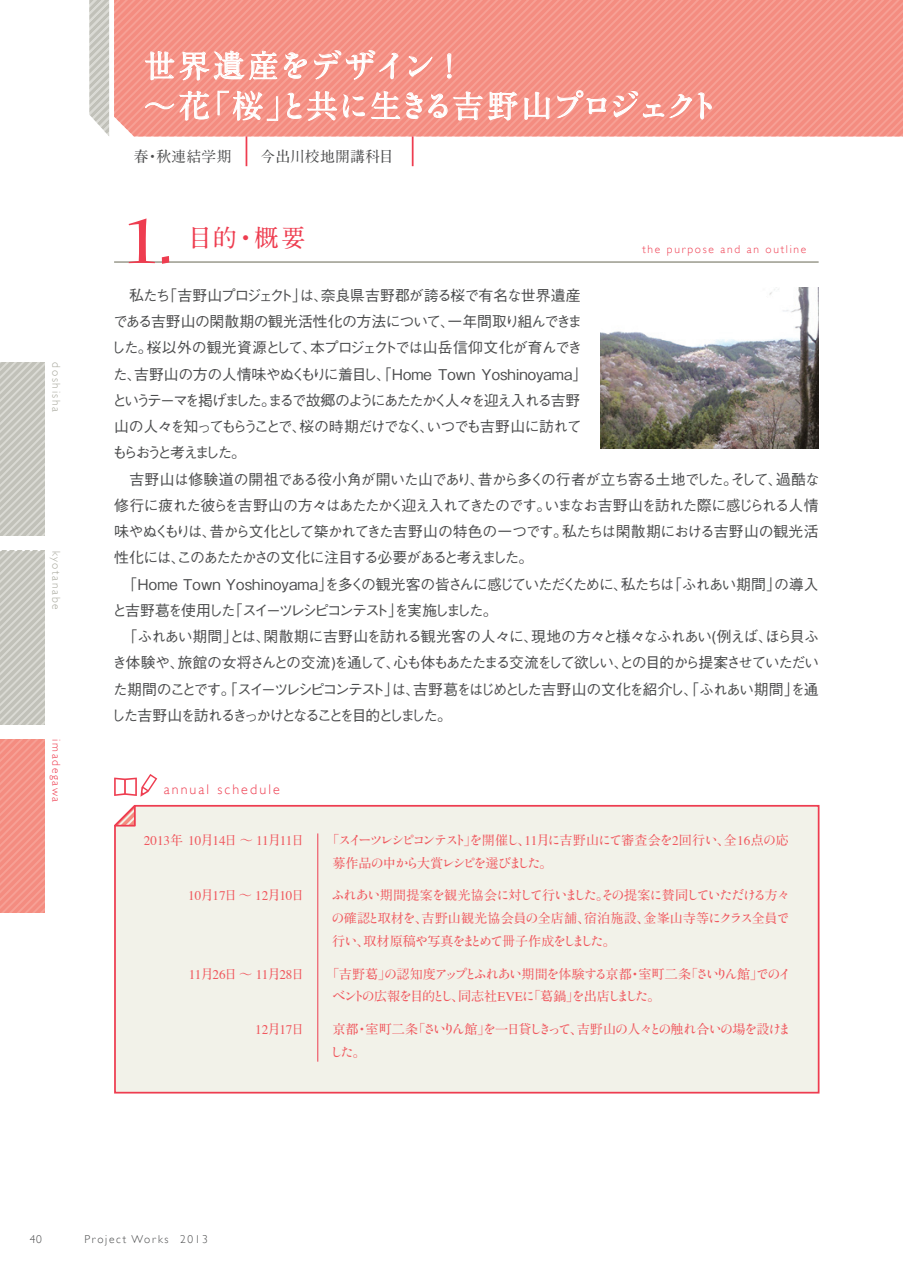
<style>
.page{position:relative;width:903px;height:1275px;background:#fff}
.page>*{position:absolute;margin:0;border:0;box-sizing:border-box;transform-origin:0 0}
.t1{font:700 61.25px "Charlemagne Std";color:#ee3d50}
.t2{font:31.5px/40.2px "Ryumin Std Medium KO";letter-spacing:-.085em;color:#fff}
.t3{font:700 24.5px "A1 Mincho Std";color:#ee3d50}
.t4{font:500 14.88px/26.2px "Gothic BBB Pr 5";letter-spacing:-.09em;color:#4b4c4d}
.t5{font:700 14.88px "A1 Mincho Std";letter-spacing:.01em;color:#4b4c4d}
.t6{font:300 14px "Gill Sans";letter-spacing:.15em;color:#ee3d50}
.t7{font:700 13.12px "A1 Mincho Std";letter-spacing:.005em;color:#f0575d}
.t8{font:13.12px/22.8px "Ryumin Std Medium KO";letter-spacing:-.25em;color:#f0575d}
.t9{font:13.12px/22.8px "Ryumin Std Medium KO";letter-spacing:-.195em;color:#f0575d}
.t10{font:13.12px "Times";color:#f0575d}
.t11{font:13.12px "Ryumin Std Medium KO";letter-spacing:-.17em;color:#f0575d}
.t12{font:13.12px "Ryumin Std Medium KO";letter-spacing:-.27em;color:#f0575d}
.t13{font:13.12px "Ryumin Std Medium KO";letter-spacing:-.22em;color:#f0575d}
.t14{font:300 11.38px "Gill Sans";letter-spacing:.15em;color:#ee3d50}
.t15{font:300 11.38px "Gill Sans";letter-spacing:.15em;color:#4b4c4d}
.t16{font:300 11.38px "Gill Sans";letter-spacing:.15em;color:#a8a89d}
.s1{font-family:"A1 Mincho Std";font-weight:700}
.s2{font-family:"Koz Min Pro"}
.s3{font-family:"Koz Min Pro";font-weight:400}
.s4{font-family:"Times"}
.s5{font-family:"Ryumin Std Medium KO";font-weight:400}
</style>
<div class="page">
<svg style="left:114px;top:0;width:789px;height:136px;background:#f49387"></svg>
<svg style="left:89px;top:0;width:20px;height:136px;background:#d0d0ca"></svg>
<svg style="left:0;top:551px;width:45px;height:173px;background:#c9c9c2"></svg>
<svg style="left:0;top:362px;width:45px;height:174px;background:#c9c9c2"></svg>
<svg style="left:0;top:739px;width:45px;height:174px;background:#f49287"></svg>
<svg style="left:145px;top:45px;width:29px;height:35px"></svg>
<svg style="left:180px;top:51px;width:97px;height:29px"></svg>
<svg style="left:284px;top:52px;width:23px;height:26px"></svg>
<svg style="left:314px;top:50px;width:84px;height:30px;background:#f6a49a"></svg>
<svg style="left:408px;top:56px;width:24px;height:20px"></svg>
<div style="left:447px;top:54px;width:4px;height:18px;border:1px solid #fff"></div>
<svg style="left:447px;top:74px;width:4px;height:4px"></svg>
<svg style="left:145px;top:91px;width:64px;height:29px;background:#f6a49a"></svg>
<svg style="left:218px;top:91px;width:60px;height:30px;background:#f6aba2"></svg>
<svg style="left:287px;top:93px;width:14px;height:26px"></svg>
<svg style="left:307px;top:91px;width:30px;height:30px"></svg>
<svg style="left:343px;top:95px;width:22px;height:22px"></svg>
<svg style="left:371px;top:91px;width:51px;height:28px"></svg>
<svg style="left:428px;top:94px;width:19px;height:24px"></svg>
<svg style="left:453px;top:92px;width:64px;height:28px;background:#f7b1a9"></svg>
<svg style="left:524px;top:91px;width:26px;height:29px"></svg>
<svg style="left:557px;top:90px;width:49px;height:28px"></svg>
<svg style="left:613px;top:91px;width:79px;height:27px;background:#f6a399"></svg>
<svg style="left:698px;top:92px;width:14px;height:27px"></svg>
<hr style="left:412px;top:136px;width:1px;height:30px;background:#ee3d50">
<hr style="left:246px;top:136px;width:1px;height:30px;background:#ee3d50">
<hr style="left:114px;top:261px;width:705px;height:2px;background:#a8a89d">
<img style="left:600px;top:288px;width:219px;height:160px">
<div style="left:114px;top:804px;width:706px;height:290px;background:#f2f2e9"></div>
<svg style="left:114px;top:804px;width:23px;height:23px"></svg>
<svg style="left:114px;top:774px;width:43px;height:23px"></svg>
<hr style="left:317px;top:833px;width:1px;height:229px;background:#ee3d50">
<p class="t16" style="left:65px;top:362px;width:52px;rotate:90deg">doshisha</p>
<p class="t16" style="left:65px;top:551px;width:61px;rotate:90deg">kyotanabe</p>
<p class="t14" style="left:65px;top:739px;width:65px;rotate:90deg">imadegawa</p>
<h2 class="t2" style="left:144px;top:43px;width:578px"><span class="s1">世界遺産</span>をデザイン<span class="s2">！<br>～</span><span class="s1">花</span><span class="s2">「</span><span class="s1">桜</span><span class="s2">」</span>と<span class="s1">共</span>に<span class="s1">生</span>きる<span class="s1">吉野山</span>プロジェクト</h2>
<p class="t5" style="left:134px;top:144px;width:99px">春<span class="s3">・</span>秋連結学期</p>
<p class="t5" style="left:260px;top:144px;width:135px">今出川校地開講科目</p>
<h1 class="t1" style="left:127px;top:206px;width:49px">1.</h1>
<h3 class="t3" style="left:188px;top:218px;width:120px">目的<span class="s3">・</span>概要</h3>
<p class="t14" style="left:642px;top:240px;width:165px">the purpose and an outline</p>
<p class="t4" style="left:111px;top:281px;width:710px;text-indent:18px">私たち「吉野山プロジェクト」は、奈良県吉野郡が誇る桜で有名な世界遺産<br>である吉野山の閑散期の観光活性化の方法について、一年間取り組んできま<br>した。桜以外の観光資源として、本プロジェクトでは山岳信仰文化が育んでき<br>た、吉野山の方の人情味やぬくもりに着目し、「Home Town Yoshinoyama」<br>というテーマを掲げました。まるで故郷のようにあたたかく人々を迎え入れる吉野<br>山の人々を知ってもらうことで、桜の時期だけでなく、いつでも吉野山に訪れて<br>もらおうと考えました。<br>　吉野山は修験道の開祖である役小角が開いた山であり、昔から多くの行者が立ち寄る土地でした。そして、過酷な修行に疲れた彼らを吉野山の方々はあたたかく迎え入れてきたのです。いまなお吉野山を訪れた際に感じられる人情味やぬくもりは、昔から文化として築かれてきた吉野山の特色の一つです。私たちは閑散期における吉野山の観光活性化には、このあたたかさの文化に注目する必要があると考えました。<br>　「Home Town Yoshinoyama」を多くの観光客の皆さんに感じていただくために、私たちは「ふれあい期間」の導入と吉野葛を使用した「スイーツレシピコンテスト」を実施しました。<br>　「ふれあい期間」とは、閑散期に吉野山を訪れる観光客の人々に、現地の方々と様々なふれあい(例えば、ほら貝ふき体験や、旅館の女将さんとの交流)を通して、心も体もあたたまる交流をして欲しい、との目的から提案させていただいた期間のことです。「スイーツレシピコンテスト」は、吉野葛をはじめとした吉野山の文化を紹介し、「ふれあい期間」を通した吉野山を訪れるきっかけとなることを目的としました。</p>
<p class="t6" style="left:164px;top:779px;width:118px">annual schedule</p>
<p class="t10" style="left:144px;top:828px;width:162px">2013<span class="s1">年</span> 10<span class="s1">月</span>14<span class="s1">日</span><span class="s2">～</span> 11<span class="s1">月</span>11<span class="s1">日</span></p>
<p class="t10" style="left:188px;top:884px;width:117px">10<span class="s1">月</span>17<span class="s1">日</span><span class="s2">～</span> 12<span class="s1">月</span>10<span class="s1">日</span></p>
<p class="t10" style="left:189px;top:962px;width:117px">11<span class="s1">月</span>26<span class="s1">日</span><span class="s2">～</span> 11<span class="s1">月</span>28<span class="s1">日</span></p>
<p class="t10" style="left:255px;top:1017px;width:50px">12<span class="s1">月</span>17<span class="s1">日</span></p>
<p class="t9" style="left:332px;top:827px;width:458px;text-indent:-6px"><span class="s2">「</span>スイーツレシピコンテスト<span class="s2">」</span>を<span class="s1">開催</span>し<span class="s2">、</span><span class="s4">11</span><span class="s1">月</span>に<span class="s1">吉野山</span>にて<span class="s1">審査会</span>を<span class="s4">2</span><span class="s1">回行</span>い<span class="s2">、</span><span class="s1">全</span><span class="s4">16</span><span class="s1">点</span>の<span class="s1">応募作品</span>の<span class="s1">中</span>から<span class="s1">大賞</span>レシピを<span class="s1">選</span>びました<span class="s2">。</span></p>
<p class="t11" style="left:332px;top:886px;width:460px">ふれあい<span class="s1">期間提案</span>を<span class="s1">観光協会</span>に<span class="s1">対</span>して<span class="s1">行</span>いました<span class="s2">。</span>その<span class="s1">提案</span>に<span class="s1">賛同</span>していただける<span class="s1">方々</span></p>
<p class="t7" style="left:331px;top:908px;width:459px"><span class="s5">の</span>確認<span class="s5">と</span>取材<span class="s5">を</span><span class="s3">、</span>吉野山観光協会員<span class="s5">の</span>全店舗<span class="s3">、</span>宿泊施設<span class="s3">、</span>金峯山寺等<span class="s5">にクラス</span>全員<span class="s5">で</span></p>
<p class="t12" style="left:332px;top:932px;width:285px"><span class="s1">行</span>い<span class="s2">、</span><span class="s1">取材原稿</span>や<span class="s1">写真</span>をまとめて<span class="s1">冊子作成</span>をしました<span class="s2">。</span></p>
<p class="t8" style="left:332px;top:961px;width:460px;text-indent:-6px"><span class="s2">「</span><span class="s1">吉野葛</span><span class="s2">」</span>の<span class="s1">認知度</span>アップとふれあい<span class="s1">期間</span>を<span class="s1">体験</span>する<span class="s1">京都</span><span class="s2">・</span><span class="s1">室町二条</span><span class="s2">「</span>さいりん<span class="s1">館</span><span class="s2">」</span>でのイベントの<span class="s1">広報</span>を<span class="s1">目的</span>とし<span class="s2">、</span><span class="s1">同志社</span><span class="s4">EVE</span>に<span class="s2">「</span><span class="s1">葛鍋</span><span class="s2">」</span>を<span class="s1">出店</span>しました<span class="s2">。</span></p>
<p class="t7" style="left:332px;top:1018px;width:460px">京都<span class="s3">・</span>室町二条<span class="s3">「</span><span class="s5">さいりん</span>館<span class="s3">」</span><span class="s5">を</span>一日貸<span class="s5">しきって</span><span class="s3">、</span>吉野山<span class="s5">の</span>人々<span class="s5">との</span>触<span class="s5">れ</span>合<span class="s5">いの</span>場<span class="s5">を</span>設<span class="s5">けま</span></p>
<p class="t13" style="left:330px;top:1042px;width:37px">した<span class="s2">。</span></p>
<p class="t15" style="left:30px;top:1231px;width:13px">40</p>
<p class="t15" style="left:84px;top:1231px;width:125px">Project Works 2013</p>
</div>
